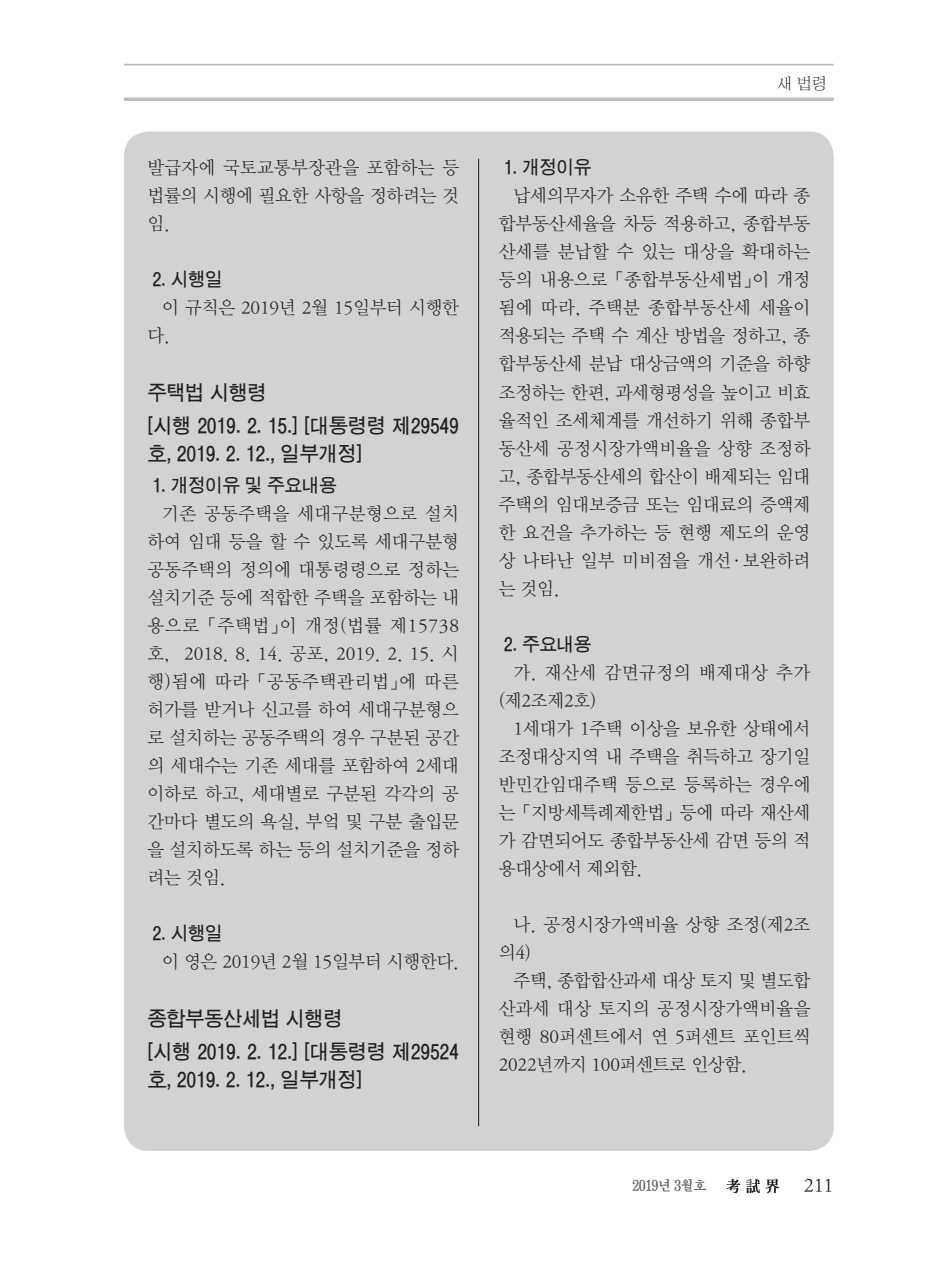
<style>
.page{position:relative;width:933px;height:1275px;background:#fff}
.page>*{position:absolute;margin:0;border:0;box-sizing:border-box;transform-origin:0 0}
.t1{font:20.12px/32.9px "D Xgo Std 40";letter-spacing:-.01em;color:#231f20;scale:.95 1}
.t2{font:19.25px "DX Nmu Std 30";color:#231f20}
.t3{font:18.38px/28px "DX Nmu Std 20";color:#231f20;text-align:justify}
.t4{font:18.38px "D Xgo Std 40";letter-spacing:-.01em;color:#231f20;scale:.95 1}
.t5{font:18.38px/28px "DX Nmu Std 20";letter-spacing:.035em;color:#231f20}
.t6{font:15.75px "DX Shnm Std";color:#231f20}
.t7{font:14px "D Xmu Std 40";letter-spacing:-.05em;color:#5a5a5d;scale:.95 1}
.s1{font-family:"DX Nmu Std 30"}
</style>
<div class="page">
<svg style="left:124px;top:97px;width:709px;height:4px;background:#c4c4c7"></svg>
<hr style="left:124px;top:64px;width:709px;height:2px;background:#bcbdc0">
<svg style="left:726px;top:1179px;width:14px;height:14px"></svg>
<svg style="left:746px;top:1179px;width:33px;height:14px"></svg>
<div style="left:124px;top:131px;width:709px;height:1020px;background:#d1d2d4;border-radius:25px"></div>
<hr style="left:478px;top:159px;width:1px;height:967px;background:#231f20">
<p class="t3" style="left:147px;top:154px;width:313px">발급자에 국토교통부장관을 포함하는 등 법률의 시행에 필요한 사항을 정하려는 것 임.</p>
<p class="t4" style="left:152px;top:270px;width:76px">2. 시행일</p>
<p class="t3" style="left:147px;top:294px;width:313px;text-indent:15px">이 규칙은 2019년 2월 15일부터 시행한 다.</p>
<p class="t1" style="left:147px;top:377px;width:329px">주택법 시행령<br>[시행 2019. 2. 15.] [대통령령 제29549</p>
<p class="t1" style="left:147px;top:438px;width:228px">호, 2019. 2. 12., 일부개정]</p>
<p class="t4" style="left:152px;top:476px;width:195px">1. 개정이유 및 주요내용</p>
<p class="t3" style="left:147px;top:500px;width:313px;text-indent:15px">기존 공동주택을 세대구분형으로 설치 하여 임대 등을 할 수 있도록 세대구분형 공동주택의 정의에 대통령령으로 정하는 설치기준 등에 적합한 주택을 포함하는 내 용으로 「주택법」이 개정(법률 제15738 호, 2018. 8. 14. 공포, 2019. 2. 15. 시 행)됨에 따라 「공동주택관리법」에 따른 허가를 받거나 신고를 하여 세대구분형으 로 설치하는 공동주택의 경우 구분된 공간 의 세대수는 기존 세대를 포함하여 2세대 이하로 하고, 세대별로 구분된 각각의 공 간마다 별도의 욕실, 부엌 및 구분 출입문 을 설치하도록 하는 등의 설치기준을 정하 려는 것임.</p>
<p class="t4" style="left:152px;top:924px;width:76px">2. 시행일</p>
<p class="t3" style="left:162px;top:948px;width:298px">이 영은 2019년 2월 15일부터 시행한다.</p>
<p class="t1" style="left:147px;top:1003px;width:329px">종합부동산세법 시행령<br>[시행 2019. 2. 12.] [대통령령 제29524</p>
<p class="t1" style="left:147px;top:1064px;width:228px">호, 2019. 2. 12., 일부개정]</p>
<p class="t6" style="left:777px;top:76px;width:51px">새 법령</p>
<p class="t4" style="left:504px;top:158px;width:94px">1. 개정이유</p>
<p class="t3" style="left:499px;top:182px;width:313px;text-indent:15px">납세의무자가 소유한 주택 수에 따라 종 합부동산세율을 차등 적용하고, 종합부동 산세를 분납할 수 있는 대상을 확대하는 등의 내용으로 「종합부동산세법」이 개정 됨에 따라, 주택분 종합부동산세 세율이 적용되는 주택 수 계산 방법을 정하고, 종 합부동산세 분납 대상금액의 기준을 하향 조정하는 한편, 과세형평성을 높이고 비효 율적인 조세체계를 개선하기 위해 종합부 동산세 공정시장가액비율을 상향 조정하 고, 종합부동산세의 합산이 배제되는 임대 주택의 임대보증금 또는 임대료의 증액제 한 요건을 추가하는 등 현행 제도의 운영 상 나타난 일부 미비점을 개선<span class="s1">·</span>보완하려 는 것임.</p>
<p class="t4" style="left:504px;top:634px;width:94px">2. 주요내용</p>
<p class="t5" style="left:499px;top:658px;width:313px;text-indent:15px">가. 재산세 감면규정의 배제대상 추가 (제2조제2호)</p>
<p class="t3" style="left:499px;top:714px;width:313px;text-indent:15px">1세대가 1주택 이상을 보유한 상태에서 조정대상지역 내 주택을 취득하고 장기일 반민간임대주택 등으로 등록하는 경우에 는 「지방세특례제한법」 등에 따라 재산세 가 감면되어도 종합부동산세 감면 등의 적 용대상에서 제외함.</p>
<p class="t3" style="left:499px;top:911px;width:313px;text-indent:15px">나. 공정시장가액비율 상향 조정(제2조 의4)</p>
<p class="t3" style="left:499px;top:967px;width:313px;text-indent:15px">주택, 종합합산과세 대상 토지 및 별도합 산과세 대상 토지의 공정시장가액비율을 현행 80퍼센트에서 연 5퍼센트 포인트씩 2022년까지 100퍼센트로 인상함.</p>
<p class="t7" style="left:632px;top:1179px;width:80px">2019년 3월호</p>
<p class="t2" style="left:804px;top:1176px;width:31px">211</p>
</div>
